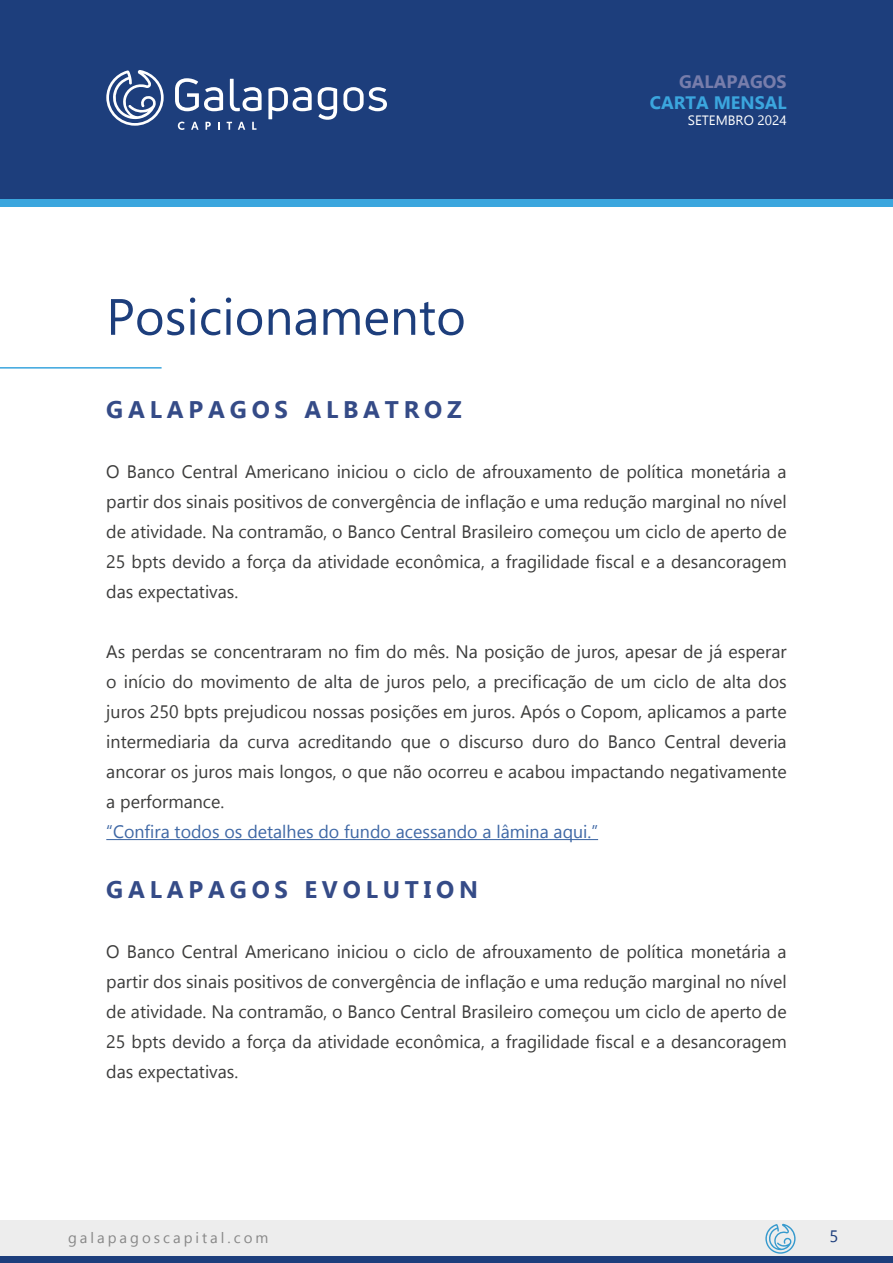
<style>
.page{position:relative;width:893px;height:1263px;background:#fff}
.page>*{position:absolute;margin:0;border:0;box-sizing:border-box;transform-origin:0 0}
.t1{font:51px "Gadugi";color:#1d3e7c}
.t2{font:700 24px "Gadugi";letter-spacing:.2em;color:#354b87}
.t3{font:18px/30px "Gadugi";color:#3c3c3b;text-align:justify}
.t4{font:18px "Gadugi";color:#3f68a5}
.t5{font:700 18px "Gadugi";color:#3ba6de}
.t6{font:700 18px "Gadugi";color:#777dab}
.t7{font:16.5px "Gadugi";color:#1d3e7c}
.t8{font:15px "Gadugi";letter-spacing:.2em;color:#878787}
.t9{font:13.5px "Gadugi";color:#fff}
</style>
<div class="page">
<div style="left:0;top:0;width:893px;height:200px;background:#1d3e7c"></div>
<div style="left:0;top:200px;width:893px;height:7px;background:#3ba6de"></div>
<svg style="left:178px;top:122px;width:7px;height:8px"></svg>
<svg style="left:191px;top:122px;width:8px;height:8px"></svg>
<svg style="left:205px;top:122px;width:6px;height:8px"></svg>
<svg style="left:218px;top:122px;width:2px;height:8px"></svg>
<svg style="left:227px;top:122px;width:5px;height:8px"></svg>
<svg style="left:238px;top:122px;width:7px;height:8px"></svg>
<svg style="left:252px;top:122px;width:4px;height:8px"></svg>
<svg style="left:106px;top:70px;width:58px;height:56px"></svg>
<svg style="left:175px;top:78px;width:48px;height:33px"></svg>
<svg style="left:230px;top:79px;width:32px;height:32px"></svg>
<svg style="left:268px;top:87px;width:44px;height:32px"></svg>
<svg style="left:318px;top:87px;width:19px;height:33px"></svg>
<svg style="left:343px;top:87px;width:44px;height:24px"></svg>
<div style="left:0;top:1220px;width:893px;height:43px;background:#ededed"></div>
<div style="left:0;top:1256px;width:893px;height:7px;background:#1d3e7c"></div>
<svg style="left:765px;top:1224px;width:31px;height:30px"></svg>
<hr style="left:106px;top:839px;width:492px;height:1px;background:#3f68a5">
<hr style="left:0;top:367px;width:162px;height:2px;background:#3ba6de">
<h1 class="t1" style="left:106px;top:286px;width:361px">Posicionamento</h1>
<h2 class="t2" style="left:106px;top:395px;width:357px">GALAPAGOS ALBATROZ</h2>
<p class="t6" style="left:679px;top:70px;width:109px">GALAPAGOS</p>
<p class="t5" style="left:650px;top:92px;width:138px">CARTA MENSAL</p>
<p class="t9" style="left:688px;top:112px;width:100px">SETEMBRO 2024</p>
<p class="t3" style="left:106px;top:456px;width:682px">O Banco Central Americano iniciou o ciclo de afrouxamento de política monetária a partir dos sinais positivos de convergência de inflação e uma redução marginal no nível de atividade. Na contramão, o Banco Central Brasileiro começou um ciclo de aperto de 25 bpts devido a força da atividade econômica, a fragilidade fiscal e a desancoragem das expectativas.</p>
<p class="t3" style="left:106px;top:636px;width:682px">As perdas se concentraram no fim do mês. Na posição de juros, apesar de já esperar o início do movimento de alta de juros pelo, a precificação de um ciclo de alta dos juros 250 bpts prejudicou nossas posições em juros. Após o Copom, aplicamos a parte intermediaria da curva acreditando que o discurso duro do Banco Central deveria ancorar os juros mais longos, o que não ocorreu e acabou impactando negativamente a performance.</p>
<p class="t4" style="left:106px;top:821px;width:493px">“Confira todos os detalhes do fundo acessando a lâmina aqui.”</p>
<h2 class="t2" style="left:106px;top:875px;width:373px">GALAPAGOS EVOLUTION</h2>
<p class="t3" style="left:106px;top:936px;width:682px">O Banco Central Americano iniciou o ciclo de afrouxamento de política monetária a partir dos sinais positivos de convergência de inflação e uma redução marginal no nível de atividade. Na contramão, o Banco Central Brasileiro começou um ciclo de aperto de 25 bpts devido a força da atividade econômica, a fragilidade fiscal e a desancoragem das expectativas.</p>
<p class="t8" style="left:68px;top:1229px;width:202px">galapagoscapital.com</p>
<p class="t7" style="left:829px;top:1226px;width:10px">5</p>
</div>
